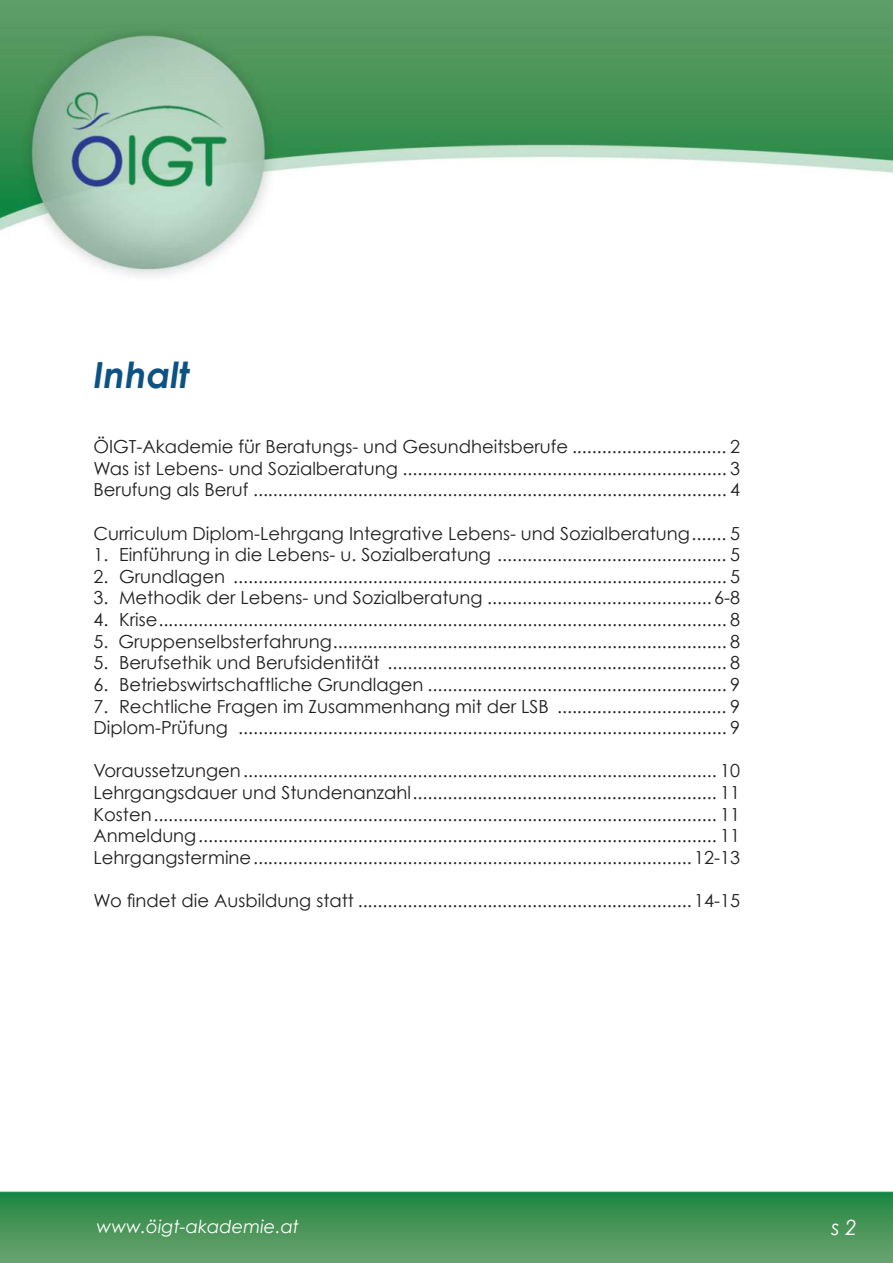
<style>
.page{position:relative;width:893px;height:1263px;background:#fff}
.page>*{position:absolute;margin:0;border:0;box-sizing:border-box;transform-origin:0 0}
.t1{font:italic 700 36px "Century Gothic";color:#0c5283}
.t2{font:italic 21px "Century Gothic";color:#fff}
.t3{font:18px/21.6px "Century Gothic";color:#221f1f;text-align:justify}
.t4{font:italic 18px "Century Gothic";color:#fff}
</style>
<div class="page">
<img style="left:0;top:1191px;width:893px;height:72px">
<img style="left:0;top:0;width:893px;height:276px">
<h1 class="t1" style="left:94px;top:359px;width:98px">Inhalt</h1>
<p class="t3" style="left:94px;top:437px;width:648px">ÖIGT-Akademie für Beratungs- und Gesundheitsberufe ............................... 2<br>Was ist Lebens- und Sozialberatung ................................................................. 3<br>Berufung als Beruf ............................................................................................... 4</p>
<p class="t3" style="left:94px;top:524px;width:648px">Curriculum Diplom-Lehrgang Integrative Lebens- und Sozialberatung ....... 5</p>
<p class="t3" style="left:94px;top:545px;width:648px">1. Einführung in die Lebens- u. Sozialberatung .............................................. 5</p>
<p class="t3" style="left:94px;top:567px;width:648px">2. Grundlagen ................................................................................................... 5</p>
<p class="t3" style="left:94px;top:588px;width:648px">3. Methodik der Lebens- und Sozialberatung ............................................. 6-8</p>
<p class="t3" style="left:94px;top:610px;width:648px">4. Krise .................................................................................................................. 8</p>
<p class="t3" style="left:94px;top:632px;width:648px">5. Gruppenselbsterfahrung ............................................................................... 8</p>
<p class="t3" style="left:94px;top:653px;width:648px">5. Berufsethik und Berufsidentität .................................................................... 8</p>
<p class="t3" style="left:94px;top:675px;width:648px">6. Betriebswirtschaftliche Grundlagen ............................................................ 9</p>
<p class="t3" style="left:94px;top:696px;width:648px">7. Rechtliche Fragen im Zusammenhang mit der LSB .................................. 9<br>Diplom-Prüfung .................................................................................................. 9</p>
<p class="t3" style="left:94px;top:761px;width:648px">Voraussetzungen ............................................................................................... 10<br>Lehrgangsdauer und Stundenanzahl ............................................................. 11<br>Kosten ................................................................................................................. 11<br>Anmeldung ........................................................................................................ 11<br>Lehrgangstermine ........................................................................................12-13</p>
<p class="t3" style="left:94px;top:889px;width:648px">Wo findet die Ausbildung statt ...................................................................14-15</p>
<p class="t4" style="left:96px;top:1219px;width:204px">www.öigt-akademie.at</p>
<p class="t2" style="left:832px;top:1219px;width:27px">s 2</p>
</div>
